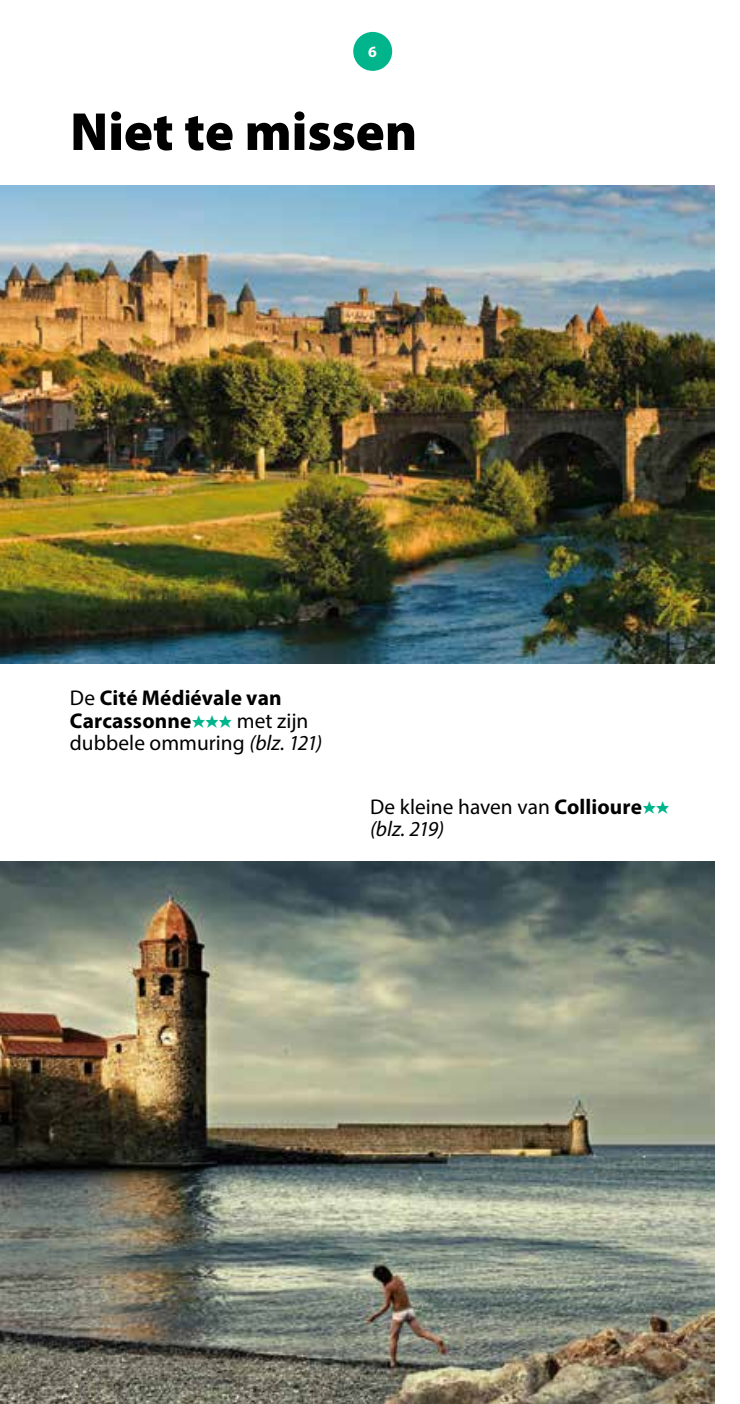
<style>
.page{position:relative;width:740px;height:1404px;background:#fff}
.page>*{position:absolute;margin:0;border:0;box-sizing:border-box;transform-origin:0 0}
.t1{font:900 54px "Myriad Pro";color:#000}
.t2{font:700 21.38px/22.5px "Myriad Pro";letter-spacing:.005em;color:#000}
.t3{font:21.38px/22.5px "Myriad Pro";letter-spacing:.005em;color:#000}
.t4{font:700 15.75px "Myriad Pro";color:#fff}
.s1{font-weight:400}
.s2{font-family:"Michelin";font-weight:400;color:#00b58b}
.s3{font-weight:400;font-style:italic}
.s4{font-weight:700}
.s5{font-family:"Michelin";color:#00b58b}
.s6{font-style:italic}
</style>
<div class="page">
<div style="left:353px;top:32px;width:39px;height:39px;background:#00b58b;border-radius:50%"></div>
<img style="left:0;top:861px;width:714px;height:542px">
<img style="left:0;top:185px;width:714px;height:478px">
<p class="t4" style="left:368px;top:42px;width:10px">6</p>
<h1 class="t1" style="left:70px;top:96px;width:348px">Niet te missen</h1>
<p class="t2" style="left:70px;top:686px;width:254px"><span class="s1">De</span> Cité Médiévale van<br>Carcassonne<span class="s2">aaa</span> <span class="s1">met zijn dubbele ommuring</span> <span class="s3">(blz. 121)</span></p>
<p class="t3" style="left:370px;top:794px;width:301px">De kleine haven van <span class="s4">Collioure</span><span class="s5">aa </span><span class="s6">(blz. 219)</span></p>
</div>
